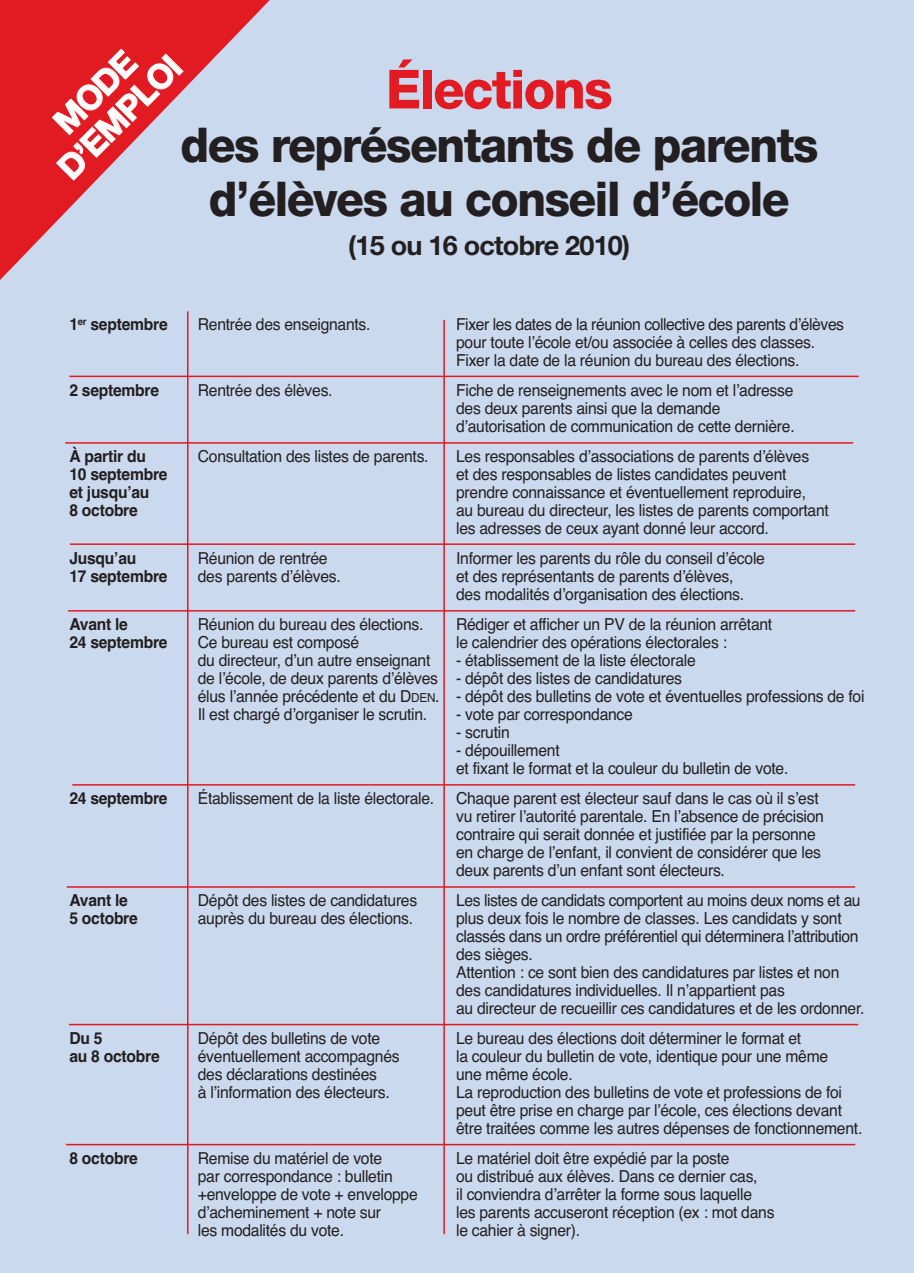
<style>
.page{position:relative;width:914px;height:1273px;background:#fff}
.page>*{position:absolute;margin:0;border:0;box-sizing:border-box;transform-origin:0 0}
.t1{font:800 54px "Helvetica Neue";letter-spacing:-.03em;color:#e21a21;scale:.95 1}
.t2{font:800 48px/54px "Helvetica Neue";letter-spacing:-.03em;color:#231f20;text-align:center;scale:.95 1}
.t3{font:700 33.75px/35.1px "Helvetica Neue";color:#fff;text-align:center}
.t4{font:700 27px "Helvetica Neue";letter-spacing:-.03em;color:#231f20}
.t5{font:16.5px/18px "Helvetica";letter-spacing:-.015em;color:#231f20;scale:.95 1}
.t6{font:700 16.5px "Helvetica";letter-spacing:-.015em;color:#231f20;scale:.95 1}
.s1{font-size:12.3px}
</style>
<div class="page">
<div style="left:0;top:0;width:913px;height:1273px;background:#cad9ee"></div>
<svg style="left:0;top:0;width:270px;height:280px;fill:#e21a21"></svg>
<hr style="left:443px;top:320px;width:2px;height:914px;background:#e21a21">
<hr style="left:187px;top:311px;width:1px;height:923px;background:#e21a21">
<hr style="left:69px;top:376px;width:789px;height:1px;background:#e21a21">
<hr style="left:65px;top:442px;width:788px;height:2px;background:#e21a21">
<hr style="left:70px;top:543px;width:785px;height:2px;background:#e21a21">
<hr style="left:68px;top:610px;width:787px;height:1px;background:#e21a21">
<hr style="left:72px;top:784px;width:783px;height:1px;background:#e21a21">
<hr style="left:67px;top:886px;width:788px;height:2px;background:#e21a21">
<hr style="left:69px;top:1024px;width:789px;height:1px;background:#e21a21">
<hr style="left:66px;top:1144px;width:789px;height:1px;background:#e21a21">
<h3 class="t3" style="left:28px;top:138px;width:160px;rotate:-45deg">MODE<br>D’EMPLOI</h3>
<h1 class="t1" style="left:386px;top:70px;width:240px">Élections</h1>
<h2 class="t2" style="left:180px;top:122px;width:673px">des représentants de parents d’élèves au conseil d’école</h2>
<h3 class="t4" style="left:348px;top:236px;width:283px">(15 ou 16 octobre 2010)</h3>
<p class="t6" style="left:69px;top:314px;width:105px">1<sup>er</sup> septembre</p>
<p class="t5" style="left:198px;top:315px;width:183px">Rentrée des enseignants.</p>
<p class="t5" style="left:456px;top:315px;width:410px">Fixer les dates de la réunion collective des parents dʼélèves pour toute lʼécole et/ou associée à celles des classes.<br>Fixer la date de la réunion du bureau des élections.</p>
<p class="t6" style="left:69px;top:380px;width:96px">2 septembre</p>
<p class="t5" style="left:198px;top:381px;width:143px">Rentrée des élèves.</p>
<p class="t5" style="left:456px;top:381px;width:358px">Fiche de renseignements avec le nom et lʼadresse des deux parents ainsi que la demande dʼautorisation de communication de cette dernière.</p>
<p class="t6" style="left:69px;top:446px;width:82px">À partir du</p>
<p class="t5" style="left:198px;top:447px;width:244px">Consultation des listes de parents.</p>
<p class="t5" style="left:456px;top:447px;width:373px">Les responsables dʼassociations de parents dʼélèves</p>
<p class="t6" style="left:69px;top:464px;width:105px">10 septembre</p>
<p class="t5" style="left:456px;top:465px;width:349px">et des responsables de listes candidates peuvent</p>
<p class="t6" style="left:69px;top:482px;width:86px">et jusquʼau</p>
<p class="t5" style="left:456px;top:483px;width:370px">prendre connaissance et éventuellement reproduire,</p>
<p class="t6" style="left:69px;top:500px;width:74px">8 octobre</p>
<p class="t5" style="left:456px;top:501px;width:394px">au bureau du directeur, les listes de parents comportant les adresses de ceux ayant donné leur accord.</p>
<p class="t6" style="left:69px;top:548px;width:72px">Jusquʼau</p>
<p class="t5" style="left:198px;top:549px;width:138px">Réunion de rentrée</p>
<p class="t5" style="left:456px;top:549px;width:326px">Informer les parents du rôle du conseil dʼécole</p>
<p class="t6" style="left:69px;top:566px;width:105px">17 septembre</p>
<p class="t5" style="left:198px;top:567px;width:152px">des parents dʼélèves.</p>
<p class="t5" style="left:456px;top:567px;width:305px">et des représentants de parents dʼélèves, des modalités dʼorganisation des élections.</p>
<p class="t6" style="left:69px;top:614px;width:63px">Avant le</p>
<p class="t5" style="left:198px;top:615px;width:239px">Réunion du bureau des élections.</p>
<p class="t5" style="left:456px;top:615px;width:334px">Rédiger et afficher un PV de la réunion arrêtant</p>
<p class="t6" style="left:69px;top:632px;width:105px">24 septembre</p>
<p class="t5" style="left:198px;top:633px;width:171px">Ce bureau est composé</p>
<p class="t5" style="left:456px;top:633px;width:286px">le calendrier des opérations électorales :</p>
<p class="t5" style="left:198px;top:651px;width:246px">du directeur, dʼun autre enseignant</p>
<p class="t5" style="left:198px;top:651px;width:703px;text-indent:258px">- établissement de la liste électorale<br>de lʼécole, de deux parents dʼélèves - dépôt des listes de candidatures<br>élus lʼannée précédente et du D<span class="s1">DEN</span>. - dépôt des bulletins de vote et éventuelles professions de foi Il est chargé dʼorganiser le scrutin.</p>
<p class="t5" style="left:456px;top:705px;width:187px">- vote par correspondance</p>
<p class="t5" style="left:456px;top:723px;width:58px">- scrutin</p>
<p class="t5" style="left:456px;top:741px;width:351px">- dépouillement<br>et fixant le format et la couleur du bulletin de vote.</p>
<p class="t6" style="left:69px;top:788px;width:105px">24 septembre</p>
<p class="t5" style="left:198px;top:789px;width:250px">Établissement de la liste électorale.</p>
<p class="t5" style="left:456px;top:789px;width:388px">Chaque parent est électeur sauf dans le cas où il sʼest vu retirer lʼautorité parentale. En lʼabsence de précision contraire qui serait donnée et justifiée par la personne en charge de lʼenfant, il convient de considérer que les deux parents dʼun enfant sont électeurs.</p>
<p class="t6" style="left:69px;top:890px;width:63px">Avant le</p>
<p class="t5" style="left:198px;top:891px;width:232px">Dépôt des listes de candidatures</p>
<p class="t5" style="left:456px;top:891px;width:427px">Les listes de candidats comportent au moins deux noms et au</p>
<p class="t6" style="left:69px;top:908px;width:74px">5 octobre</p>
<p class="t5" style="left:198px;top:909px;width:228px">auprès du bureau des élections.</p>
<p class="t5" style="left:456px;top:909px;width:431px">plus deux fois le nombre de classes. Les candidats y sont classés dans un ordre préférentiel qui déterminera lʼattribution des sièges.<br>Attention : ce sont bien des candidatures par listes et non des candidatures individuelles. Il nʼappartient pas<br>au directeur de recueillir ces candidatures et de les ordonner.</p>
<p class="t6" style="left:69px;top:1028px;width:36px">Du 5</p>
<p class="t5" style="left:198px;top:1029px;width:193px">Dépôt des bulletins de vote</p>
<p class="t5" style="left:456px;top:1029px;width:364px">Le bureau des élections doit déterminer le format et</p>
<p class="t6" style="left:69px;top:1046px;width:97px">au 8 octobre</p>
<p class="t5" style="left:198px;top:1047px;width:214px">éventuellement accompagnés</p>
<p class="t5" style="left:456px;top:1047px;width:393px">la couleur du bulletin de vote, identique pour une même</p>
<p class="t5" style="left:198px;top:1065px;width:190px">des déclarations destinées</p>
<p class="t5" style="left:456px;top:1065px;width:124px">une même école.</p>
<p class="t5" style="left:198px;top:1083px;width:204px">à lʼinformation des électeurs.</p>
<p class="t5" style="left:456px;top:1083px;width:429px">La reproduction des bulletins de vote et professions de foi peut être prise en charge par lʼécole, ces élections devant être traitées comme les autres dépenses de fonctionnement.</p>
<p class="t6" style="left:69px;top:1148px;width:74px">8 octobre</p>
<p class="t5" style="left:198px;top:1149px;width:195px">Remise du matériel de vote</p>
<p class="t5" style="left:456px;top:1149px;width:289px">Le matériel doit être expédié par la poste</p>
<p class="t5" style="left:198px;top:1167px;width:207px">par correspondance : bulletin</p>
<p class="t5" style="left:456px;top:1167px;width:319px">ou distribué aux élèves. Dans ce dernier cas,</p>
<p class="t5" style="left:198px;top:1185px;width:233px">+enveloppe de vote + enveloppe</p>
<p class="t5" style="left:456px;top:1185px;width:313px">il conviendra dʼarrêter la forme sous laquelle</p>
<p class="t5" style="left:198px;top:1203px;width:194px">dʼacheminement + note sur</p>
<p class="t5" style="left:456px;top:1203px;width:336px">les parents accuseront réception (ex : mot dans</p>
<p class="t5" style="left:198px;top:1221px;width:155px">les modalités du vote.</p>
<p class="t5" style="left:456px;top:1221px;width:132px">le cahier à signer).</p>
</div>
